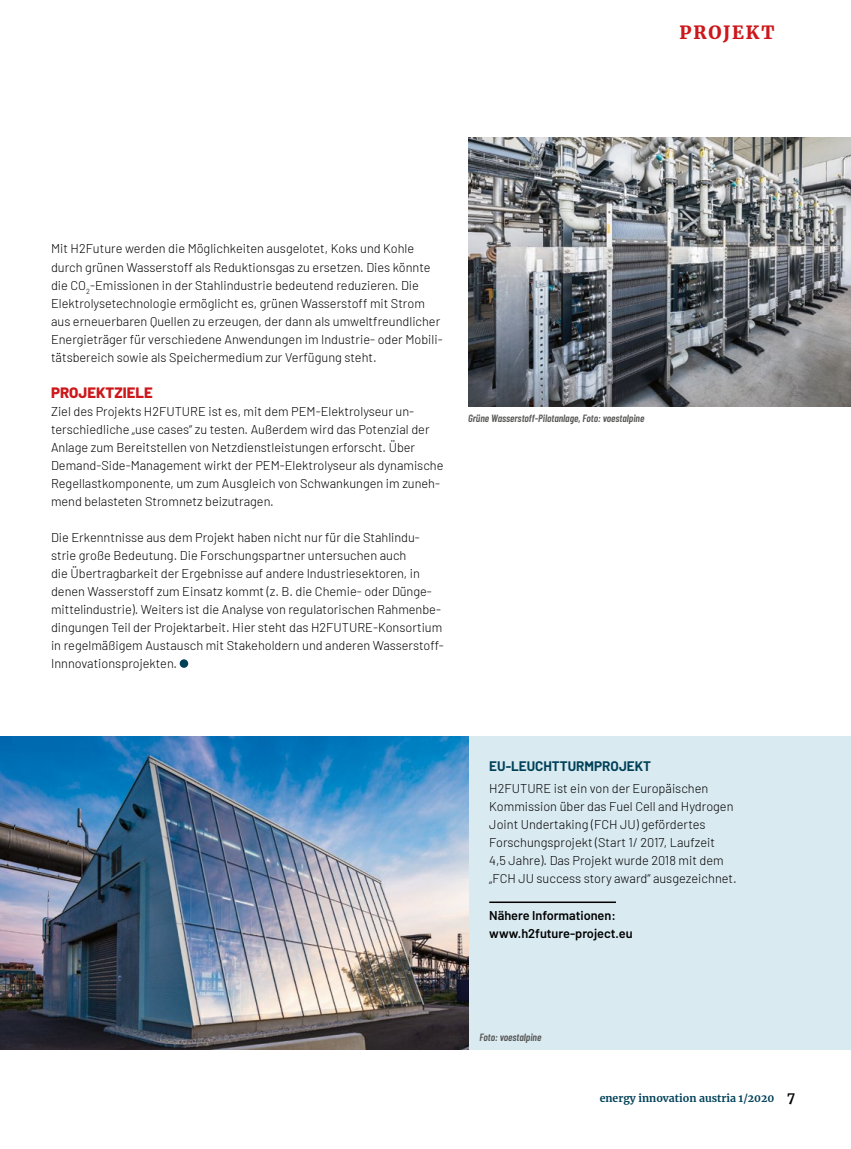
<style>
.page{position:relative;width:851px;height:1149px;background:#fff}
.page>*{position:absolute;margin:0;border:0;box-sizing:border-box;transform-origin:0 0}
.Kapitel_rechts{font:900 18px "Merriweather";letter-spacing:.1em;color:#cd171a}
.Zwischentitel_ROT{font:800 15px "Barlow";color:#cd171a}
.Head_klein_blau{font:700 13.5px "Barlow";color:#004158}
.Fliesstext_schwarz{font:300 12.75px/18px "Barlow";color:#000}
.URL_Textende{font:600 12.75px/18px "Barlow";color:#000}
.Bildtext_rechts{font:italic 600 10.5px "Barlow Condensed";color:#575756}
.t1{font:700 10.5px "Merriweather";color:#004158}
.s1{font-size:13.5px;color:#000}
</style>
<div class="page">
<div style="left:180px;top:659px;width:8px;height:8px;background:#004158;border-radius:50%"></div>
<div style="left:468px;top:736px;width:382px;height:313px;background:#daeaf1"></div>
<hr style="left:489px;top:901px;width:127px;height:1px;background:#000">
<img style="left:0;top:736px;width:468px;height:313px">
<img style="left:468px;top:138px;width:382px;height:268px">
<p class="Kapitel_rechts" style="left:679px;top:20px;width:96px">PROJEKT</p>
<p class="Fliesstext_schwarz" style="left:51px;top:239px;width:393px">Mit H2Future werden die Möglichkeiten ausgelotet, Koks und Kohle durch grünen Wasserstoff als Reduktionsgas zu ersetzen. Dies könnte die CO<sub>2</sub>-Emissionen in der Stahlindustrie bedeutend reduzieren. Die Elektrolysetechnologie ermöglicht es, grünen Wasserstoff mit Strom aus erneuerbaren Quellen zu erzeugen, der dann als umweltfreundlicher Energieträger für verschiedene Anwendungen im Industrie- oder Mobili&shy;tätsbereich sowie als Speichermedium zur Verfügung steht.</p>
<p class="Zwischentitel_ROT" style="left:51px;top:381px;width:103px">PROJEKTZIELE</p>
<p class="Fliesstext_schwarz" style="left:51px;top:401px;width:394px">Ziel des Projekts H2FUTURE ist es, mit dem PEM-Elektrolyseur un&shy;terschiedliche „use cases“ zu testen. Außerdem wird das Potenzial der Anlage zum Bereitstellen von Netzdienstleistungen erforscht. Über Demand-Side-Management wirkt der PEM-Elektrolyseur als dynamische Regellastkomponente, um zum Ausgleich von Schwankungen im zuneh&shy;mend belasteten Stromnetz beizutragen.</p>
<p class="Fliesstext_schwarz" style="left:51px;top:527px;width:394px">Die Erkenntnisse aus dem Projekt haben nicht nur für die Stahlindu&shy;strie große Bedeutung. Die Forschungspartner untersuchen auch<br>die Übertragbarkeit der Ergebnisse auf andere Industriesektoren, in denen Wasserstoff zum Einsatz kommt (z. B. die Chemie- oder Dünge&shy;mittelindustrie). Weiters ist die Analyse von regulatorischen Rahmenbe&shy;dingungen Teil der Projektarbeit. Hier steht das H2FUTURE-Konsortium in regelmäßigem Austausch mit Stakeholdern und anderen Wasserstoff-Innnovationsprojekten.</p>
<p class="Bildtext_rechts" style="left:468px;top:411px;width:178px">Grüne Wasserstoff-Pilotanlage, Foto: voestalpine</p>
<p class="Head_klein_blau" style="left:489px;top:755px;width:163px">EU-LEUCHTTURMPROJEKT</p>
<p class="Fliesstext_schwarz" style="left:489px;top:778px;width:249px">H2FUTURE ist ein von der Europäischen Kommission über das Fuel Cell and Hydrogen Joint Undertaking (FCH JU) gefördertes Forschungsprojekt (Start 1/ 2017, Laufzeit<br>4,5 Jahre). Das Projekt wurde 2018 mit dem „FCH JU success story award“ ausgezeichnet.</p>
<p class="URL_Textende" style="left:489px;top:905px;width:145px">Nähere Informationen: www.h2future-project.eu</p>
<p class="Bildtext_rechts" style="left:479px;top:1028px;width:63px">Foto: voestalpine</p>
<p class="t1" style="left:599px;top:1090px;width:197px">energy innovation austria 1/2020 <span class="s1">7</span></p>
</div>
